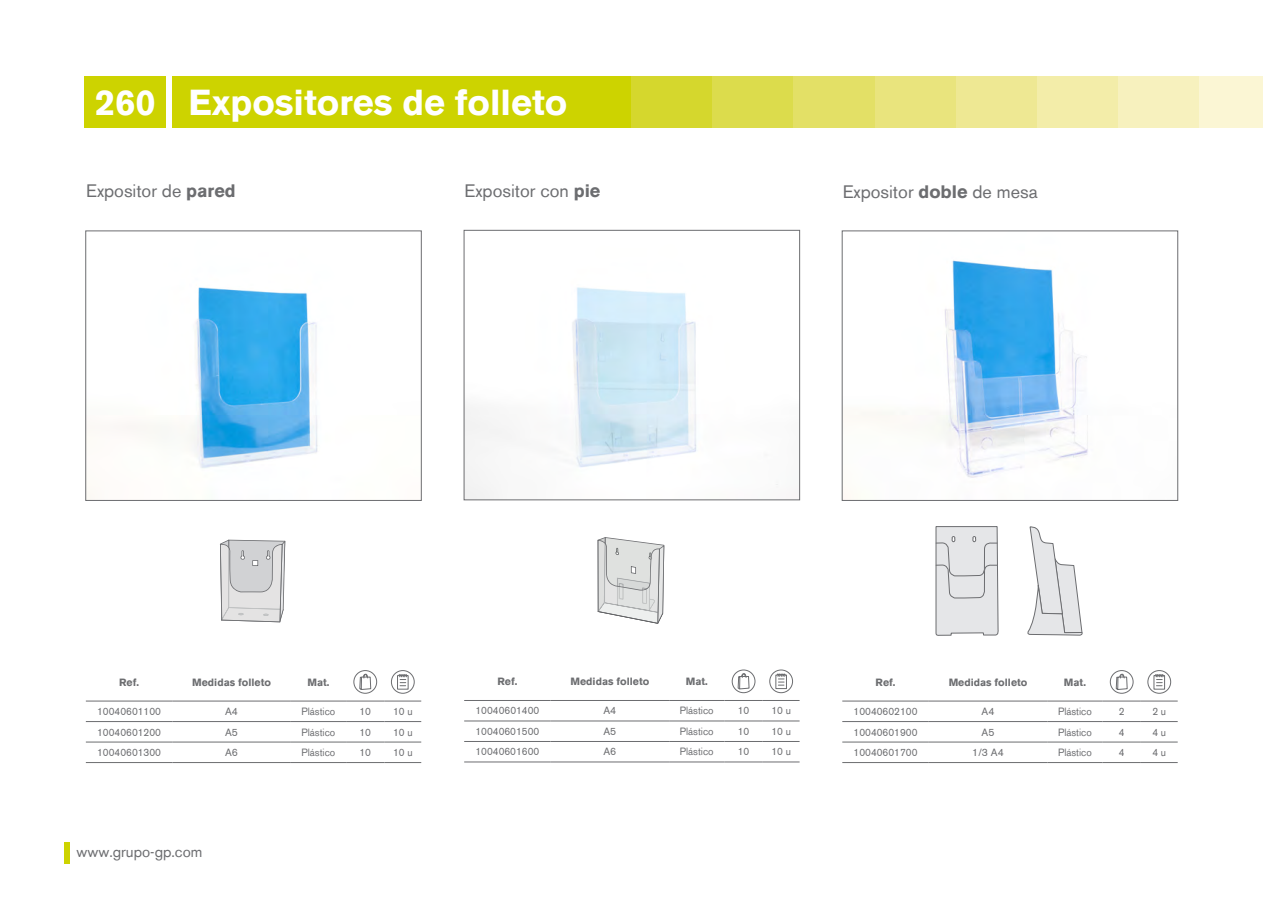
<style>
.page{position:relative;width:1263px;height:919px;background:#fff}
.page>*{position:absolute;margin:0;border:0;box-sizing:border-box;transform-origin:0 0}
.t1{font:700 36px "Akzidenz Grotesk BE";color:#fff}
.t2{font:18px "Akzidenz Grotesk BE";color:#6c6d70}
.t3{font:15px "Akzidenz Grotesk BE";color:#6c6d70}
.t4{font:10.5px "Akzidenz Grotesk BE";color:#6c6d70;scale:.95 1}
.t5{font:700 10.5px "Akzidenz Grotesk BE";color:#6c6d70}
.t6{font:10.5px "Akzidenz Grotesk BE";color:#6c6d70}
.s1{font-weight:700}
</style>
<div class="page">
<div style="left:173px;top:77px;width:459px;height:51px;background:#cdd300"></div>
<div style="left:85px;top:77px;width:81px;height:51px;background:#cdd300"></div>
<div style="left:631px;top:77px;width:82px;height:51px;background:#d5d72d"></div>
<div style="left:713px;top:77px;width:81px;height:51px;background:#dcdc4c"></div>
<div style="left:794px;top:77px;width:81px;height:51px;background:#e3e066"></div>
<div style="left:875px;top:77px;width:81px;height:51px;background:#e9e47d"></div>
<div style="left:956px;top:77px;width:81px;height:51px;background:#eee893"></div>
<div style="left:1037px;top:77px;width:81px;height:51px;background:#f3eda9"></div>
<div style="left:1118px;top:77px;width:81px;height:51px;background:#f7f1be"></div>
<div style="left:64px;top:842px;width:6px;height:21px;background:#cdd300"></div>
<div style="left:1199px;top:77px;width:64px;height:51px;background:#fbf6d4"></div>
<img style="left:88px;top:287px;width:230px;height:211px">
<img style="left:466px;top:287px;width:312px;height:211px">
<div style="left:464px;top:230px;width:336px;height:270px;border:1px solid #6c6d70"></div>
<img style="left:856px;top:260px;width:232px;height:218px">
<div style="left:842px;top:231px;width:336px;height:269px;border:1px solid #6c6d70"></div>
<svg style="left:220px;top:539px;width:65px;height:83px"></svg>
<svg style="left:598px;top:537px;width:66px;height:86px"></svg>
<svg style="left:935px;top:526px;width:64px;height:109px"></svg>
<svg style="left:1027px;top:526px;width:55px;height:109px"></svg>
<hr style="left:86px;top:700px;width:86px;height:1px;background:#6c6d70">
<hr style="left:291px;top:700px;width:55px;height:1px;background:#6c6d70">
<hr style="left:346px;top:700px;width:38px;height:1px;background:#6c6d70">
<hr style="left:384px;top:700px;width:37px;height:1px;background:#6c6d70">
<hr style="left:172px;top:700px;width:119px;height:1px;background:#6c6d70">
<hr style="left:86px;top:721px;width:86px;height:1px;background:#6c6d70">
<hr style="left:86px;top:741px;width:86px;height:1px;background:#6c6d70">
<hr style="left:86px;top:762px;width:86px;height:1px;background:#6c6d70">
<hr style="left:172px;top:721px;width:119px;height:1px;background:#6c6d70">
<hr style="left:291px;top:721px;width:55px;height:1px;background:#6c6d70">
<hr style="left:346px;top:721px;width:38px;height:1px;background:#6c6d70">
<hr style="left:384px;top:721px;width:37px;height:1px;background:#6c6d70">
<hr style="left:172px;top:741px;width:119px;height:1px;background:#6c6d70">
<hr style="left:291px;top:741px;width:55px;height:1px;background:#6c6d70">
<hr style="left:346px;top:741px;width:38px;height:1px;background:#6c6d70">
<hr style="left:384px;top:741px;width:37px;height:1px;background:#6c6d70">
<hr style="left:172px;top:762px;width:119px;height:1px;background:#6c6d70">
<hr style="left:291px;top:762px;width:55px;height:1px;background:#6c6d70">
<hr style="left:346px;top:762px;width:38px;height:1px;background:#6c6d70">
<hr style="left:384px;top:762px;width:37px;height:1px;background:#6c6d70">
<svg style="left:359px;top:673px;width:13px;height:17px"></svg>
<div style="left:353px;top:670px;width:24px;height:23px;border:1px solid #6c6d70;border-radius:50%"></div>
<div style="left:397px;top:675px;width:12px;height:14px;border:1px solid #6c6d70"></div>
<div style="left:391px;top:670px;width:24px;height:23px;border:1px solid #6c6d70;border-radius:50%"></div>
<svg style="left:398px;top:674px;width:9px;height:12px"></svg>
<hr style="left:464px;top:700px;width:87px;height:1px;background:#6c6d70">
<hr style="left:669px;top:700px;width:55px;height:1px;background:#6c6d70">
<hr style="left:724px;top:700px;width:39px;height:1px;background:#6c6d70">
<hr style="left:763px;top:700px;width:36px;height:1px;background:#6c6d70">
<hr style="left:551px;top:700px;width:118px;height:1px;background:#6c6d70">
<hr style="left:464px;top:720px;width:87px;height:1px;background:#6c6d70">
<hr style="left:464px;top:741px;width:87px;height:1px;background:#6c6d70">
<hr style="left:464px;top:761px;width:87px;height:1px;background:#6c6d70">
<hr style="left:551px;top:720px;width:118px;height:1px;background:#6c6d70">
<hr style="left:551px;top:741px;width:118px;height:1px;background:#6c6d70">
<hr style="left:551px;top:761px;width:118px;height:1px;background:#6c6d70">
<hr style="left:669px;top:720px;width:55px;height:1px;background:#6c6d70">
<hr style="left:669px;top:741px;width:55px;height:1px;background:#6c6d70">
<hr style="left:669px;top:761px;width:55px;height:1px;background:#6c6d70">
<hr style="left:724px;top:720px;width:39px;height:1px;background:#6c6d70">
<hr style="left:763px;top:720px;width:36px;height:1px;background:#6c6d70">
<hr style="left:724px;top:741px;width:39px;height:1px;background:#6c6d70">
<hr style="left:763px;top:741px;width:36px;height:1px;background:#6c6d70">
<hr style="left:724px;top:761px;width:39px;height:1px;background:#6c6d70">
<hr style="left:763px;top:761px;width:36px;height:1px;background:#6c6d70">
<svg style="left:737px;top:672px;width:13px;height:18px"></svg>
<div style="left:732px;top:669px;width:23px;height:24px;border:1px solid #6c6d70;border-radius:50%"></div>
<div style="left:775px;top:674px;width:12px;height:15px;border:1px solid #6c6d70"></div>
<div style="left:769px;top:669px;width:24px;height:24px;border:1px solid #6c6d70;border-radius:50%"></div>
<svg style="left:776px;top:674px;width:10px;height:11px"></svg>
<hr style="left:842px;top:700px;width:87px;height:1px;background:#6c6d70">
<hr style="left:1047px;top:700px;width:55px;height:1px;background:#6c6d70">
<hr style="left:1102px;top:700px;width:39px;height:1px;background:#6c6d70">
<hr style="left:1141px;top:700px;width:37px;height:1px;background:#6c6d70">
<hr style="left:929px;top:700px;width:118px;height:1px;background:#6c6d70">
<hr style="left:842px;top:721px;width:87px;height:1px;background:#6c6d70">
<hr style="left:842px;top:741px;width:87px;height:1px;background:#6c6d70">
<hr style="left:842px;top:762px;width:87px;height:1px;background:#6c6d70">
<hr style="left:929px;top:721px;width:118px;height:1px;background:#6c6d70">
<hr style="left:1102px;top:721px;width:39px;height:1px;background:#6c6d70">
<hr style="left:1141px;top:721px;width:37px;height:1px;background:#6c6d70">
<hr style="left:929px;top:741px;width:118px;height:1px;background:#6c6d70">
<hr style="left:1102px;top:741px;width:39px;height:1px;background:#6c6d70">
<hr style="left:1141px;top:741px;width:37px;height:1px;background:#6c6d70">
<hr style="left:929px;top:762px;width:118px;height:1px;background:#6c6d70">
<hr style="left:1102px;top:762px;width:39px;height:1px;background:#6c6d70">
<hr style="left:1141px;top:762px;width:37px;height:1px;background:#6c6d70">
<hr style="left:1047px;top:721px;width:55px;height:1px;background:#6c6d70">
<hr style="left:1047px;top:741px;width:55px;height:1px;background:#6c6d70">
<hr style="left:1047px;top:762px;width:55px;height:1px;background:#6c6d70">
<svg style="left:1115px;top:673px;width:13px;height:17px"></svg>
<div style="left:1110px;top:670px;width:23px;height:23px;border:1px solid #6c6d70;border-radius:50%"></div>
<div style="left:1153px;top:675px;width:12px;height:14px;border:1px solid #6c6d70"></div>
<div style="left:1147px;top:670px;width:24px;height:23px;border:1px solid #6c6d70;border-radius:50%"></div>
<svg style="left:1155px;top:674px;width:9px;height:12px"></svg>
<h1 class="t1" style="left:95px;top:81px;width:62px">260</h1>
<h1 class="t1" style="left:189px;top:81px;width:380px">Expositores de folleto</h1>
<h2 class="t2" style="left:86px;top:180px;width:151px">Expositor de <span class="s1">pared</span></h2>
<h2 class="t2" style="left:465px;top:180px;width:137px">Expositor con <span class="s1">pie</span></h2>
<h2 class="t2" style="left:843px;top:181px;width:197px">Expositor <span class="s1">doble</span> de mesa</h2>
<p class="t5" style="left:119px;top:675px;width:21px">Ref.</p>
<p class="t5" style="left:192px;top:675px;width:80px">Medidas folleto</p>
<p class="t5" style="left:307px;top:675px;width:24px">Mat.</p>
<p class="t4" style="left:97px;top:705px;width:69px">10040601100</p>
<p class="t6" style="left:225px;top:705px;width:14px">A4</p>
<p class="t4" style="left:302px;top:705px;width:37px">Plástico</p>
<p class="t4" style="left:359px;top:705px;width:14px">10</p>
<p class="t4" style="left:393px;top:705px;width:22px">10 u</p>
<p class="t4" style="left:97px;top:725px;width:69px">10040601200</p>
<p class="t6" style="left:225px;top:725px;width:14px">A5</p>
<p class="t4" style="left:302px;top:725px;width:37px">Plástico</p>
<p class="t4" style="left:359px;top:725px;width:14px">10</p>
<p class="t4" style="left:393px;top:725px;width:22px">10 u</p>
<p class="t4" style="left:97px;top:746px;width:69px">10040601300</p>
<p class="t6" style="left:225px;top:746px;width:14px">A6</p>
<p class="t4" style="left:302px;top:746px;width:37px">Plástico</p>
<p class="t4" style="left:359px;top:746px;width:14px">10</p>
<p class="t4" style="left:393px;top:746px;width:22px">10 u</p>
<h3 class="t3" style="left:77px;top:842px;width:127px">www.grupo-gp.com</h3>
<p class="t5" style="left:497px;top:675px;width:21px">Ref.</p>
<p class="t5" style="left:570px;top:675px;width:80px">Medidas folleto</p>
<p class="t5" style="left:686px;top:675px;width:24px">Mat.</p>
<p class="t4" style="left:475px;top:704px;width:69px">10040601400</p>
<p class="t6" style="left:603px;top:704px;width:14px">A4</p>
<p class="t4" style="left:680px;top:704px;width:37px">Plástico</p>
<p class="t4" style="left:738px;top:704px;width:14px">10</p>
<p class="t4" style="left:771px;top:704px;width:22px">10 u</p>
<p class="t4" style="left:475px;top:725px;width:69px">10040601500</p>
<p class="t6" style="left:603px;top:725px;width:14px">A5</p>
<p class="t4" style="left:680px;top:725px;width:37px">Plástico</p>
<p class="t4" style="left:738px;top:725px;width:14px">10</p>
<p class="t4" style="left:771px;top:725px;width:22px">10 u</p>
<p class="t4" style="left:475px;top:745px;width:69px">10040601600</p>
<p class="t6" style="left:603px;top:745px;width:14px">A6</p>
<p class="t4" style="left:680px;top:745px;width:37px">Plástico</p>
<p class="t4" style="left:738px;top:745px;width:14px">10</p>
<p class="t4" style="left:771px;top:745px;width:22px">10 u</p>
<p class="t5" style="left:875px;top:675px;width:21px">Ref.</p>
<p class="t5" style="left:949px;top:675px;width:80px">Medidas folleto</p>
<p class="t5" style="left:1064px;top:675px;width:24px">Mat.</p>
<p class="t4" style="left:853px;top:705px;width:69px">10040602100</p>
<p class="t6" style="left:981px;top:705px;width:14px">A4</p>
<p class="t4" style="left:1058px;top:705px;width:37px">Plástico</p>
<p class="t4" style="left:1119px;top:705px;width:8px">2</p>
<p class="t4" style="left:1152px;top:705px;width:16px">2 u</p>
<p class="t4" style="left:853px;top:725px;width:69px">10040601900</p>
<p class="t6" style="left:981px;top:725px;width:14px">A5</p>
<p class="t4" style="left:1058px;top:725px;width:37px">Plástico</p>
<p class="t4" style="left:1119px;top:725px;width:8px">4</p>
<p class="t4" style="left:1152px;top:725px;width:16px">4 u</p>
<p class="t4" style="left:853px;top:746px;width:69px">10040601700</p>
<p class="t6" style="left:972px;top:746px;width:33px">1/3 A4</p>
<p class="t4" style="left:1058px;top:746px;width:37px">Plástico</p>
<p class="t4" style="left:1119px;top:746px;width:8px">4</p>
<p class="t4" style="left:1152px;top:746px;width:16px">4 u</p>
</div>
